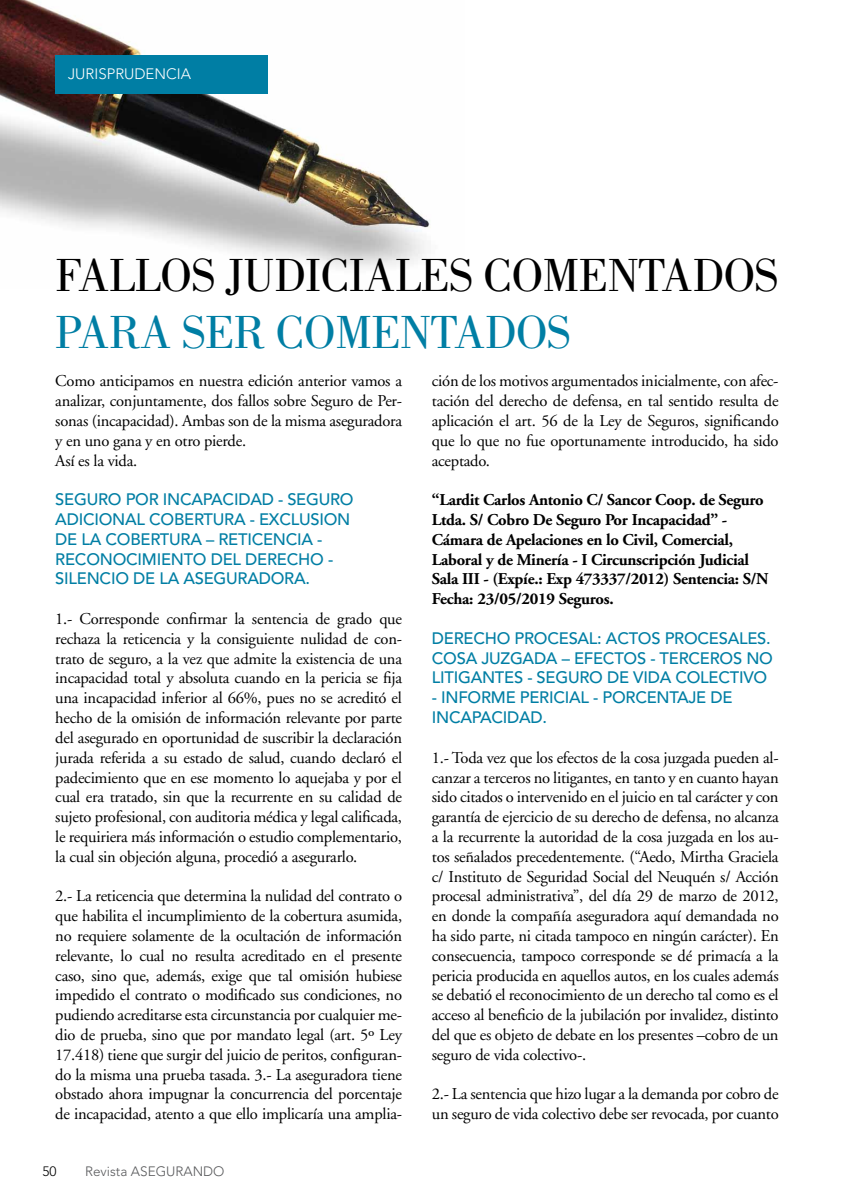
<style>
.page{position:relative;width:851px;height:1191px;background:#fff}
.page>*{position:absolute;margin:0;border:0;box-sizing:border-box;transform-origin:0 0}
.t1{font:48px "Bodoni";color:#000}
.t2{font:48px "Bodoni";color:#007ea4}
.t3{font:16.5px/19.8px "Adobe Garamond";letter-spacing:-.015em;color:#000;text-align:justify}
.t4{font:500 16.5px/19.8px "Avenir";letter-spacing:-.015em;color:#007ea4}
.t5{font:700 16.5px/19.8px "Adobe Garamond";letter-spacing:-.02em;color:#000}
.t6{font:300 15px "Avenir";color:#fff}
.t7{font:300 13.5px "Avenir";color:#58595b}
.t8{font:300 13.5px "Avenir";color:#000}
</style>
<div class="page">
<img style="left:0;top:0;width:430px;height:267px">
<div style="left:55px;top:55px;width:213px;height:39px;background:#007ea4"></div>
<p class="t6" style="left:68px;top:65px;width:124px">JURISPRUDENCIA</p>
<h1 class="t1" style="left:55px;top:249px;width:51px">FALLOS</h1>
<h1 class="t1" style="left:225px;top:249px;width:25px">JUDI</h1>
<h1 class="t1" style="left:320px;top:249px;width:54px">CIALES</h1>
<h1 class="t1" style="left:483px;top:249px;width:59px">COMENTADOS</h1>
<h1 class="t2" style="left:55px;top:306px;width:30px">PARA</h1>
<h1 class="t2" style="left:182px;top:306px;width:28px">SER</h1>
<h1 class="t2" style="left:275px;top:306px;width:59px">COMENTADOS</h1>
<p class="t3" style="left:55px;top:372px;width:348px;text-align:left">Como anticipamos en nuestra edición anterior vamos a analizar, conjuntamente, dos fallos sobre Seguro de Per&shy;sonas (incapacidad). Ambas son de la misma aseguradora y en uno gana y en otro pierde.<br>Así es la vida.</p>
<p class="t4" style="left:55px;top:490px;width:300px">SEGURO POR INCAPACIDAD - SEGURO<br>ADICIONAL COBERTURA - EXCLUSION<br>DE LA COBERTURA – RETICENCIA -<br>RECONOCIMIENTO DEL DERECHO -<br>SILENCIO DE LA ASEGURADORA.</p>
<p class="t3" style="left:55px;top:609px;width:348px">1.- Corresponde confirmar la sentencia de grado que rechaza la reticencia y la consiguiente nulidad de con&shy;trato de seguro, a la vez que admite la existencia de una incapacidad total y absoluta cuando en la pericia se fija una incapacidad inferior al 66%, pues no se acreditó el hecho de la omisión de información relevante por parte del asegurado en oportunidad de suscribir la declaración jurada referida a su estado de salud, cuando declaró el padecimiento que en ese momento lo aquejaba y por el cual era tratado, sin que la recurrente en su calidad de sujeto profesional, con auditoria médica y legal calificada, le requiriera más información o estudio complementario, la cual sin objeción alguna, procedió a asegurarlo.</p>
<p class="t3" style="left:55px;top:886px;width:348px">2.- La reticencia que determina la nulidad del contrato o que habilita el incumplimiento de la cobertura asumida, no requiere solamente de la ocultación de información relevante, lo cual no resulta acreditado en el presente caso, sino que, además, exige que tal omisión hubiese impedido el contrato o modificado sus condiciones, no pudiendo acreditarse esta circunstancia por cualquier me&shy;dio de prueba, sino que por mandato legal (art. 5º Ley 17.418) tiene que surgir del juicio de peritos, configuran&shy;do la misma una prueba tasada. 3.- La aseguradora tiene obstado ahora impugnar la concurrencia del porcentaje de incapacidad, atento a que ello implicaría una amplia-</p>
<p class="t8" style="left:43px;top:1163px;width:16px">50</p>
<p class="t7" style="left:85px;top:1163px;width:141px">Revista ASEGURANDO</p>
<p class="t3" style="left:432px;top:372px;width:348px">ción de los motivos argumentados inicialmente, con afec&shy;tación del derecho de defensa, en tal sentido resulta de aplicación el art. 56 de la Ley de Seguros, significando que lo que no fue oportunamente introducido, ha sido aceptado.</p>
<p class="t5" style="left:432px;top:490px;width:338px">“Lardit Carlos Antonio C/ Sancor Coop. de Seguro Ltda. S/ Cobro De Seguro Por Incapacidad” - Cámara de Apelaciones en lo Civil, Comercial, Laboral y de Minería - I Circunscripción Judicial Sala III - (Expíe.: Exp 473337/2012) Sentencia: S/N Fecha: 23/05/2019 Seguros.</p>
<p class="t4" style="left:432px;top:628px;width:342px">DERECHO PROCESAL: ACTOS PROCESALES.<br>COSA JUZGADA – EFECTOS - TERCEROS NO<br>LITIGANTES - SEGURO DE VIDA COLECTIVO</p>
<p class="t4" style="left:432px;top:688px;width:302px">- INFORME PERICIAL - PORCENTAJE DE<br>INCAPACIDAD.</p>
<p class="t3" style="left:432px;top:748px;width:348px">1.- Toda vez que los efectos de la cosa juzgada pueden al&shy;canzar a terceros no litigantes, en tanto y en cuanto hayan sido citados o intervenido en el juicio en tal carácter y con garantía de ejercicio de su derecho de defensa, no alcanza a la recurrente la autoridad de la cosa juzgada en los au&shy;tos señalados precedentemente. (“Aedo, Mirtha Graciela c/ Instituto de Seguridad Social del Neuquén s/ Acción procesal administrativa”, del día 29 de marzo de 2012, en donde la compañía aseguradora aquí demandada no ha sido parte, ni citada tampoco en ningún carácter). En consecuencia, tampoco corresponde se dé primacía a la pericia producida en aquellos autos, en los cuales además se debatió el reconocimiento de un derecho tal como es el acceso al beneficio de la jubilación por invalidez, distinto del que es objeto de debate en los presentes –cobro de un seguro de vida colectivo-.</p>
<p class="t3" style="left:432px;top:1084px;width:348px">2.- La sentencia que hizo lugar a la demanda por cobro de un seguro de vida colectivo debe ser revocada, por cuanto</p>
</div>
